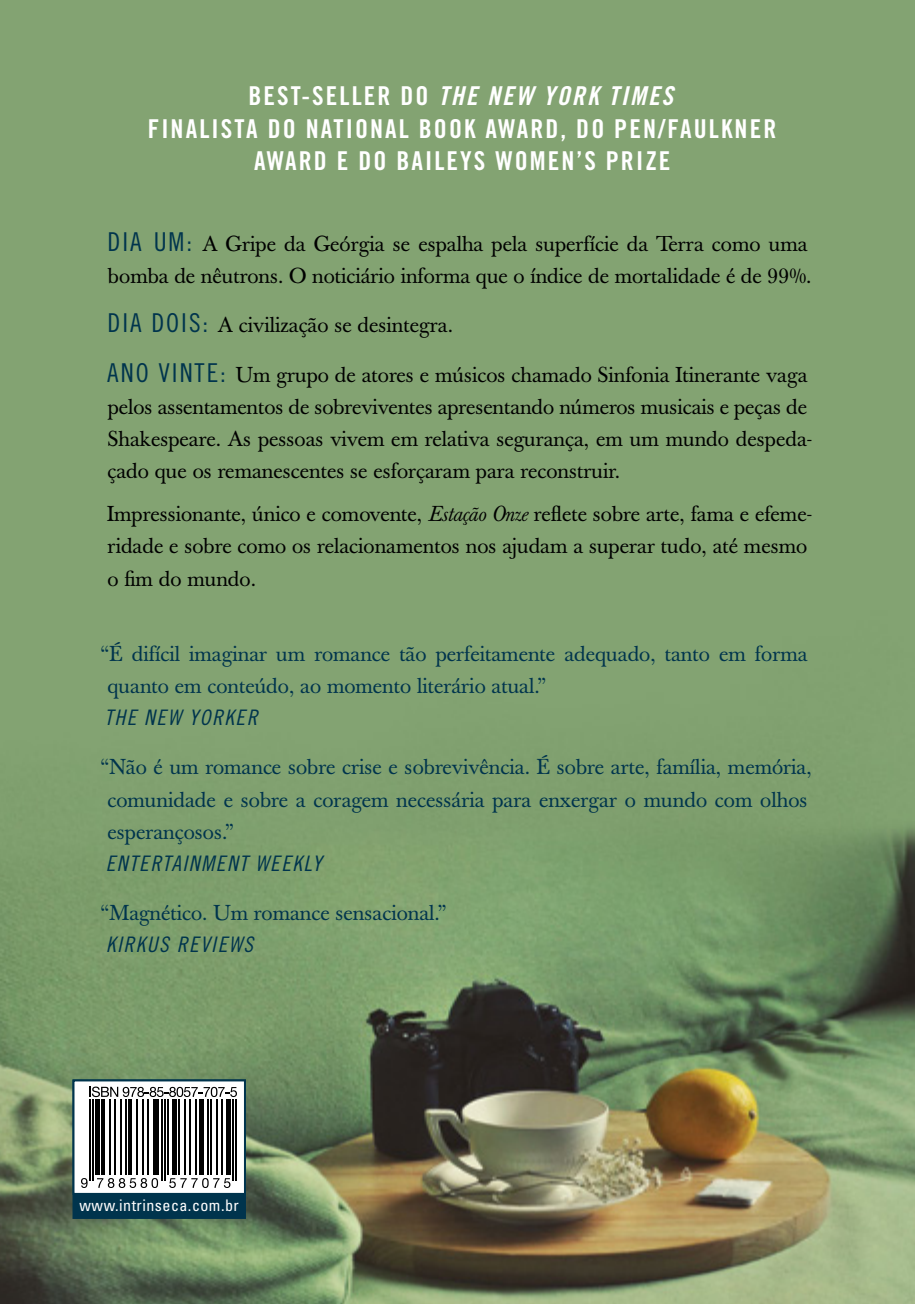
<style>
.page{position:relative;width:915px;height:1304px;background:#fff}
.page>*{position:absolute;margin:0;border:0;box-sizing:border-box;transform-origin:0 0}
.t1{font:26px/32.2px "Trade Gothic Bold Cond Twenty";letter-spacing:.08em;color:#fff;text-align:center}
.t2{font:26px "Trade Gothic Bold Cond Twenty Obl";letter-spacing:.08em;color:#fff}
.t3{font:21.4px/32.2px "Baskerville";color:#000}
.t4{font:21.4px/32.2px "Baskerville";color:#00344d}
.t5{font:21.4px "Trade Gothic Cond Eighteen Obl";letter-spacing:.075em;color:#00344d}
.t6{font:condensed 16px "Univers";letter-spacing:.03em;color:#fff}
.s1{font-family:"Trade Gothic Bold Cond Twenty"}
.s2{font-family:"Trade Gothic Cond Eighteen";font-size:26px;color:#00344d}
.s3{font-style:italic}
</style>
<div class="page">
<img style="left:0;top:0;width:915px;height:1304px">
<div style="left:72px;top:1079px;width:174px;height:140px;background:#00344d"></div>
<div style="left:73px;top:1080px;width:172px;height:114px;background:#fff"></div>
<svg style="left:89px;top:1087px;width:148px;height:10px"></svg>
<svg style="left:81px;top:1178px;width:7px;height:10px"></svg>
<svg style="left:97px;top:1178px;width:61px;height:10px"></svg>
<svg style="left:169px;top:1178px;width:61px;height:10px"></svg>
<hr style="left:89px;top:1099px;width:2px;height:82px;background:#000">
<hr style="left:92px;top:1099px;width:2px;height:82px;background:#000">
<div style="left:95px;top:1099px;width:5px;height:76px;background:#000"></div>
<hr style="left:102px;top:1099px;width:3px;height:76px;background:#000">
<hr style="left:110px;top:1099px;width:1px;height:76px;background:#000">
<hr style="left:114px;top:1099px;width:2px;height:76px;background:#000">
<hr style="left:120px;top:1099px;width:2px;height:76px;background:#000">
<hr style="left:125px;top:1099px;width:2px;height:76px;background:#000">
<hr style="left:128px;top:1099px;width:3px;height:76px;background:#000">
<hr style="left:136px;top:1099px;width:1px;height:76px;background:#000">
<hr style="left:142px;top:1099px;width:2px;height:76px;background:#000">
<hr style="left:147px;top:1099px;width:1px;height:76px;background:#000">
<hr style="left:153px;top:1099px;width:3px;height:76px;background:#000">
<hr style="left:158px;top:1099px;width:1px;height:76px;background:#000">
<hr style="left:161px;top:1099px;width:1px;height:82px;background:#000">
<hr style="left:164px;top:1099px;width:1px;height:82px;background:#000">
<hr style="left:167px;top:1099px;width:2px;height:76px;background:#000">
<hr style="left:172px;top:1099px;width:4px;height:76px;background:#000">
<hr style="left:178px;top:1099px;width:1px;height:76px;background:#000">
<hr style="left:184px;top:1099px;width:1px;height:76px;background:#000">
<hr style="left:189px;top:1099px;width:1px;height:76px;background:#000">
<hr style="left:195px;top:1099px;width:1px;height:76px;background:#000">
<hr style="left:200px;top:1099px;width:4px;height:76px;background:#000">
<hr style="left:207px;top:1099px;width:2px;height:76px;background:#000">
<hr style="left:210px;top:1099px;width:2px;height:76px;background:#000">
<hr style="left:217px;top:1099px;width:1px;height:76px;background:#000">
<hr style="left:221px;top:1099px;width:2px;height:76px;background:#000">
<div style="left:226px;top:1099px;width:5px;height:76px;background:#000"></div>
<hr style="left:232px;top:1099px;width:2px;height:82px;background:#000">
<hr style="left:235px;top:1099px;width:2px;height:82px;background:#000">
<div style="left:72px;top:1079px;width:174px;height:116px;border:2px solid #00344d"></div>
<p class="t2" style="left:248px;top:80px;width:426px"><span class="s1">BEST-SELLER DO</span> THE NEW YORK TIMES</p>
<p class="t1" style="left:148px;top:112px;width:630px">FINALISTA DO NATIONAL BOOK AWARD, DO PEN/FAULKNER<br>AWARD E DO BAILEYS WOMEN’S PRIZE</p>
<p class="t3" style="left:107px;top:228px;width:705px"><span class="s2">DIA UM:</span> A Gripe da Geórgia se espalha pela superfície da Terra como uma bomba de nêutrons. O noticiário informa que o índice de mortalidade é de 99%.</p>
<p class="t3" style="left:107px;top:309px;width:347px"><span class="s2">DIA DOIS:</span> A civilização se desintegra.</p>
<p class="t3" style="left:107px;top:359px;width:706px"><span class="s2">ANO VINTE:</span> Um grupo de atores e músicos chamado Sinfonia Itinerante vaga pelos assentamentos de sobreviventes apresentando números musicais e peças de Shakespeare. As pessoas vivem em relativa segurança, em um mundo despeda&shy;çado que os remanescentes se esforçaram para reconstruir.</p>
<p class="t3" style="left:107px;top:498px;width:706px">Impressionante, único e comovente, <span class="s3">Estação Onze</span> reflete sobre arte, fama e efeme&shy;ridade e sobre como os relacionamentos nos ajudam a superar tudo, até mesmo o fim do mundo.</p>
<p class="t4" style="left:107px;top:638px;width:701px;text-indent:-7px">“É difícil imaginar um romance tão perfeitamente adequado, tanto em forma quanto em conteúdo, ao momento literário atual.”</p>
<p class="t5" style="left:104px;top:705px;width:154px">THE NEW YORKER</p>
<p class="t4" style="left:107px;top:751px;width:705px;text-indent:-7px">“Não é um romance sobre crise e sobrevivência. É sobre arte, família, memória, comunidade e sobre a coragem necessária para enxergar o mundo com olhos esperançosos.”</p>
<p class="t5" style="left:106px;top:850px;width:217px">ENTERTAINMENT WEEKLY</p>
<p class="t4" style="left:100px;top:897px;width:348px">“Magnético. Um romance sensacional.”</p>
<p class="t5" style="left:106px;top:932px;width:148px">KIRKUS REVIEWS</p>
<p class="t6" style="left:80px;top:1196px;width:161px">www.intrinseca.com.br</p>
</div>
